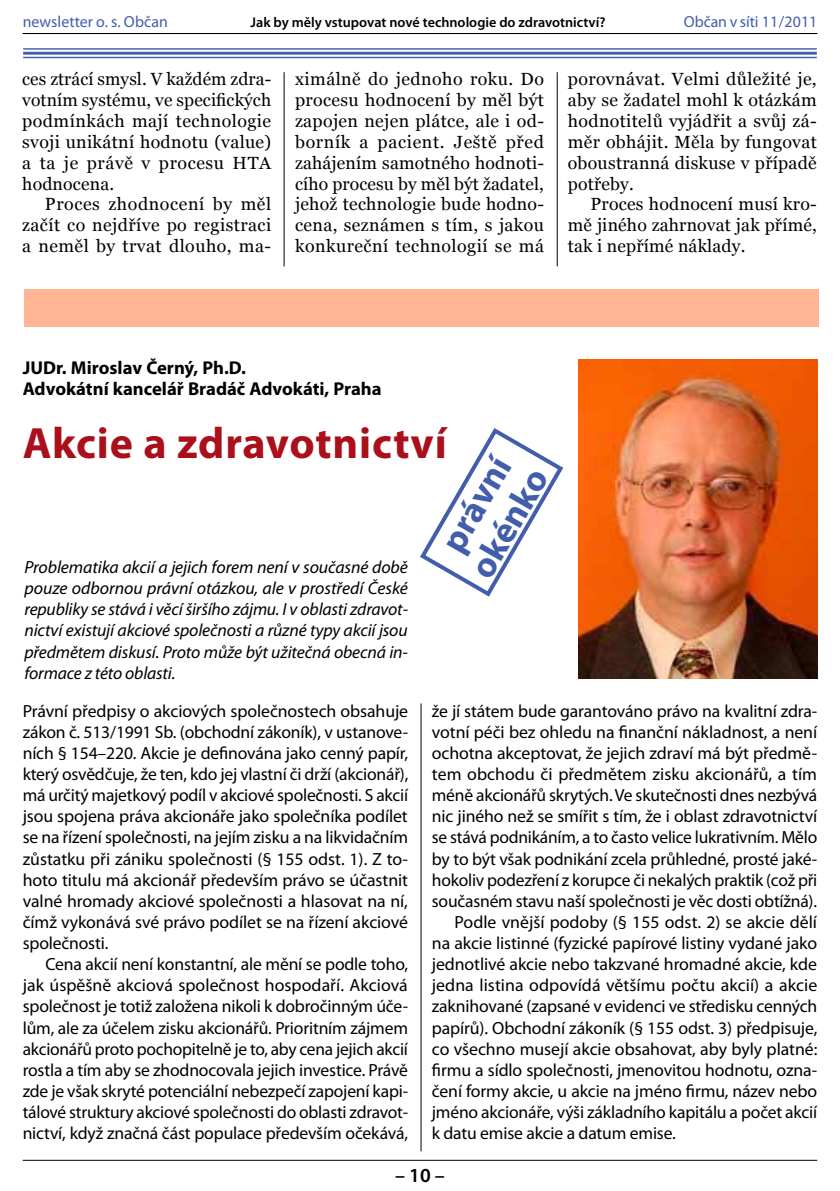
<style>
.page{position:relative;width:840px;height:1191px;background:#fff}
.page>*{position:absolute;margin:0;border:0;box-sizing:border-box;transform-origin:0 0}
.t1{font:700 44px "Myriad Pro";letter-spacing:.02em;color:#ab0f1b}
.t2{font:700 36px/38px "Myriad Pro";color:#425daa}
.t3{font:600 20px "Myriad Pro";color:#000}
.t4{font:700 18.6px/20.8px "Myriad Pro";color:#000}
.t5{font:17.6px/21.2px "Myriad Pro";letter-spacing:-.01em;color:#000;text-align:justify}
.t6{font:17.6px/20.8px "Georgia";letter-spacing:.02em;color:#000;text-align:justify}
.t7{font:italic 17.6px/21.2px "Myriad Pro";letter-spacing:-.01em;color:#000;text-align:justify}
.t8{font:16px "Myriad Pro";letter-spacing:.005em;color:#425daa}
.t9{font:600 14.2px "Myriad Pro";color:#000}
</style>
<div class="page">
<hr style="left:23px;top:1159px;width:793px;height:1px;background:#000">
<hr style="left:23px;top:33px;width:793px;height:1px;background:#000">
<hr style="left:420px;top:703px;width:1px;height:448px;background:#000">
<hr style="left:23px;top:48px;width:793px;height:2px;background:#425daa">
<hr style="left:23px;top:52px;width:793px;height:3px;background:#425daa">
<hr style="left:23px;top:57px;width:793px;height:1px;background:#425daa">
<svg style="left:420px;top:428px;width:144px;height:169px"></svg>
<img style="left:578px;top:360px;width:238px;height:318px">
<div style="left:24px;top:290px;width:794px;height:37px;background:#ffb593"></div>
<hr style="left:283px;top:72px;width:1px;height:194px;background:#000">
<hr style="left:556px;top:72px;width:1px;height:194px;background:#000">
<p class="t8" style="left:23px;top:12px;width:147px">newsletter o. s. Občan</p>
<p class="t9" style="left:250px;top:13px;width:356px">Jak by měly vstupovat nové technologie do zdravotnictví?</p>
<p class="t8" style="left:683px;top:12px;width:135px">Občan v síti 11/2011</p>
<p class="t6" style="left:22px;top:69px;width:250px">ces ztrácí smysl. V každém zdra&shy;votním systému, ve specifických podmínkách mají technologie svoji unikátní hodnotu (value) a ta je právě v procesu HTA hodnocena.</p>
<p class="t6" style="left:22px;top:194px;width:250px;text-indent:23px">Proces zhodnocení by měl začít co nejdříve po registraci a neměl by trvat dlouho, ma-</p>
<p class="t6" style="left:295px;top:69px;width:250px">ximálně do jednoho roku. Do procesu hodnocení by měl být zapojen nejen plátce, ale i od&shy;borník a pacient. Ještě před zahájením samotného hodnoti&shy;cího procesu by měl být žadatel, jehož technologie bude hodno&shy;cena, seznámen s tím, s jakou konkureční technologií se má</p>
<p class="t6" style="left:567px;top:69px;width:250px">porovnávat. Velmi důležité je, aby se žadatel mohl k otázkám hodnotitelů vyjádřit a svůj zá&shy;měr obhájit. Měla by fungovat oboustranná diskuse v případě potřeby.</p>
<p class="t6" style="left:567px;top:194px;width:250px;text-indent:23px">Proces hodnocení musí kro&shy;mě jiného zahrnovat jak přímé, tak i nepřímé náklady.</p>
<p class="t4" style="left:23px;top:357px;width:360px">JUDr. Miroslav Černý, Ph.D.<br>Advokátní kancelář Bradáč Advokáti, Praha</p>
<h1 class="t1" style="left:23px;top:414px;width:426px">Akcie a zdravotnictví</h1>
<h2 class="t2" style="left:428px;top:545px;width:121px;rotate:-60deg">právní okénko</h2>
<p class="t7" style="left:24px;top:556px;width:385px">Problematika akcií a jejich forem není v současné době pouze odbornou právní otázkou, ale v prostředí České republiky se stává i věcí širšího zájmu. I v oblasti zdravot&shy;nictví existují akciové společnosti a různé typy akcií jsou předmětem diskusí. Proto může být užitečná obecná in&shy;formace z této oblasti.</p>
<p class="t5" style="left:23px;top:700px;width:387px">Právní předpisy o akciových společnostech obsahuje zákon č. 513/1991 Sb. (obchodní zákoník), v ustanove&shy;ních § 154–220. Akcie je definována jako cenný papír, který osvědčuje, že ten, kdo jej vlastní či drží (akcionář), má určitý majetkový podíl v akciové společnosti. S akcií jsou spojena práva akcionáře jako společníka podílet se na řízení společnosti, na jejím zisku a na likvidačním zůstatku při zániku společnosti (§ 155 odst. 1). Z to&shy;hoto titulu má akcionář především právo se účastnit valné hromady akciové společnosti a hlasovat na ní, čímž vykonává své právo podílet se na řízení akciové společnosti.</p>
<p class="t5" style="left:23px;top:953px;width:386px;text-indent:23px">Cena akcií není konstantní, ale mění se podle toho, jak úspěšně akciová společnost hospodaří. Akciová společnost je totiž založena nikoli k dobročinným úče&shy;lům, ale za účelem zisku akcionářů. Prioritním zájmem akcionářů proto pochopitelně je to, aby cena jejich akcií rostla a tím aby se zhodnocovala jejich investice. Právě zde je však skryté potenciální nebezpečí zapojení kapi&shy;tálové struktury akciové společnosti do oblasti zdravot&shy;nictví, když značná část populace především očekává,</p>
<p class="t5" style="left:431px;top:700px;width:386px">že jí státem bude garantováno právo na kvalitní zdra-</p>
<p class="t5" style="left:431px;top:721px;width:386px">votní péči bez ohledu na finanční nákladnost, a není</p>
<p class="t5" style="left:431px;top:742px;width:386px">ochotna akceptovat, že jejich zdraví má být předmě-</p>
<p class="t5" style="left:431px;top:763px;width:386px">tem obchodu či předmětem zisku akcionářů, a tím</p>
<p class="t5" style="left:431px;top:784px;width:387px">méně akcionářů skrytých. Ve skutečnosti dnes nezbývá</p>
<p class="t5" style="left:431px;top:805px;width:386px">nic jiného než se smířit s tím, že i oblast zdravotnictví</p>
<p class="t5" style="left:431px;top:826px;width:386px">se stává podnikáním, a to často velice lukrativním. Mělo</p>
<p class="t5" style="left:431px;top:847px;width:386px">by to být však podnikání zcela průhledné, prosté jaké-</p>
<p class="t5" style="left:431px;top:869px;width:387px">hokoliv podezření z korupce či nekalých praktik (což při</p>
<p class="t5" style="left:431px;top:890px;width:386px">současném stavu naší společnosti je věc dosti obtížná).</p>
<p class="t5" style="left:454px;top:911px;width:364px">Podle vnější podoby (§ 155 odst. 2) se akcie dělí</p>
<p class="t5" style="left:431px;top:932px;width:386px">na akcie listinné (fyzické papírové listiny vydané jako</p>
<p class="t5" style="left:431px;top:953px;width:386px">jednotlivé akcie nebo takzvané hromadné akcie, kde</p>
<p class="t5" style="left:431px;top:974px;width:386px">jedna listina odpovídá většímu počtu akcií) a akcie</p>
<p class="t5" style="left:431px;top:995px;width:386px">zaknihované (zapsané v evidenci ve středisku cenných</p>
<p class="t5" style="left:431px;top:1016px;width:387px">papírů). Obchodní zákoník (§ 155 odst. 3) předpisuje,</p>
<p class="t5" style="left:431px;top:1038px;width:387px">co všechno musejí akcie obsahovat, aby byly platné:</p>
<p class="t5" style="left:431px;top:1059px;width:386px">firmu a sídlo společnosti, jmenovitou hodnotu, ozna-</p>
<p class="t5" style="left:431px;top:1080px;width:386px">čení formy akcie, u akcie na jméno firmu, název nebo</p>
<p class="t5" style="left:431px;top:1101px;width:387px">jméno akcionáře, výši základního kapitálu a počet akcií</p>
<p class="t5" style="left:431px;top:1122px;width:245px">k datu emise akcie a datum emise.</p>
<p class="t3" style="left:395px;top:1162px;width:51px">– 10 –</p>
</div>
